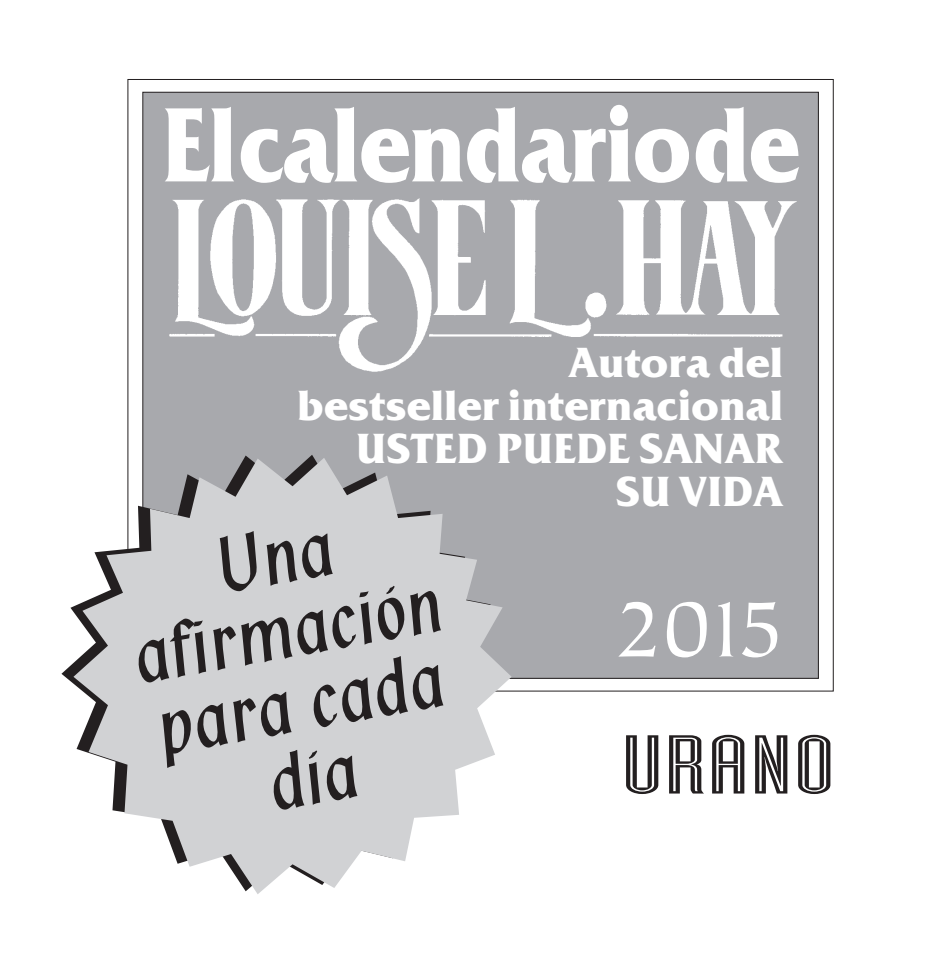
<style>
.page{position:relative;width:927px;height:972px;background:#fff}
.page>*{position:absolute;margin:0;border:0;box-sizing:border-box;transform-origin:0 0}
.t1{font:700 105px "Friz Quadrata Std";letter-spacing:-.015em;color:#fff;scale:.85 1}
.t2{font:90px "Tiepolo Std";color:#fff}
.t3{font:81.6px "Industria LT Std Inline";color:#231f20;scale:1.78 1}
.t4{font:75.3px/74.4px "Klang MT Std";color:#231f20;text-align:center;scale:.91 1}
.t5{font:700 42px/42.9px "Friz Quadrata Std";color:#fff;text-align:right}
</style>
<div class="page">
<div style="left:127px;top:79px;width:706px;height:612px;background:#fff;border:1px solid #231f20"></div>
<div style="left:143px;top:92px;width:675px;height:586px;background:#a8a9ad"></div>
<img style="left:169px;top:198px;width:628px;height:174px">
<svg style="left:73px;top:458px;width:438px;height:436px;fill:#d1d2d4"></svg>
<h1 class="t1" style="left:161px;top:81px;width:753px">El calendario de</h1>
<p class="t5" style="left:297px;top:341px;width:487px">Autora del<br>bestseller internacional<br>USTED PUEDE SANAR<br>SU VIDA</p>
<h3 class="t4" style="left:115px;top:548px;width:344px;rotate:-10deg">Una afirmación para cada día</h3>
<h2 class="t2" style="left:614px;top:580px;width:172px">2015</h2>
<h3 class="t3" style="left:620px;top:720px;width:122px">URANO</h3>
</div>
